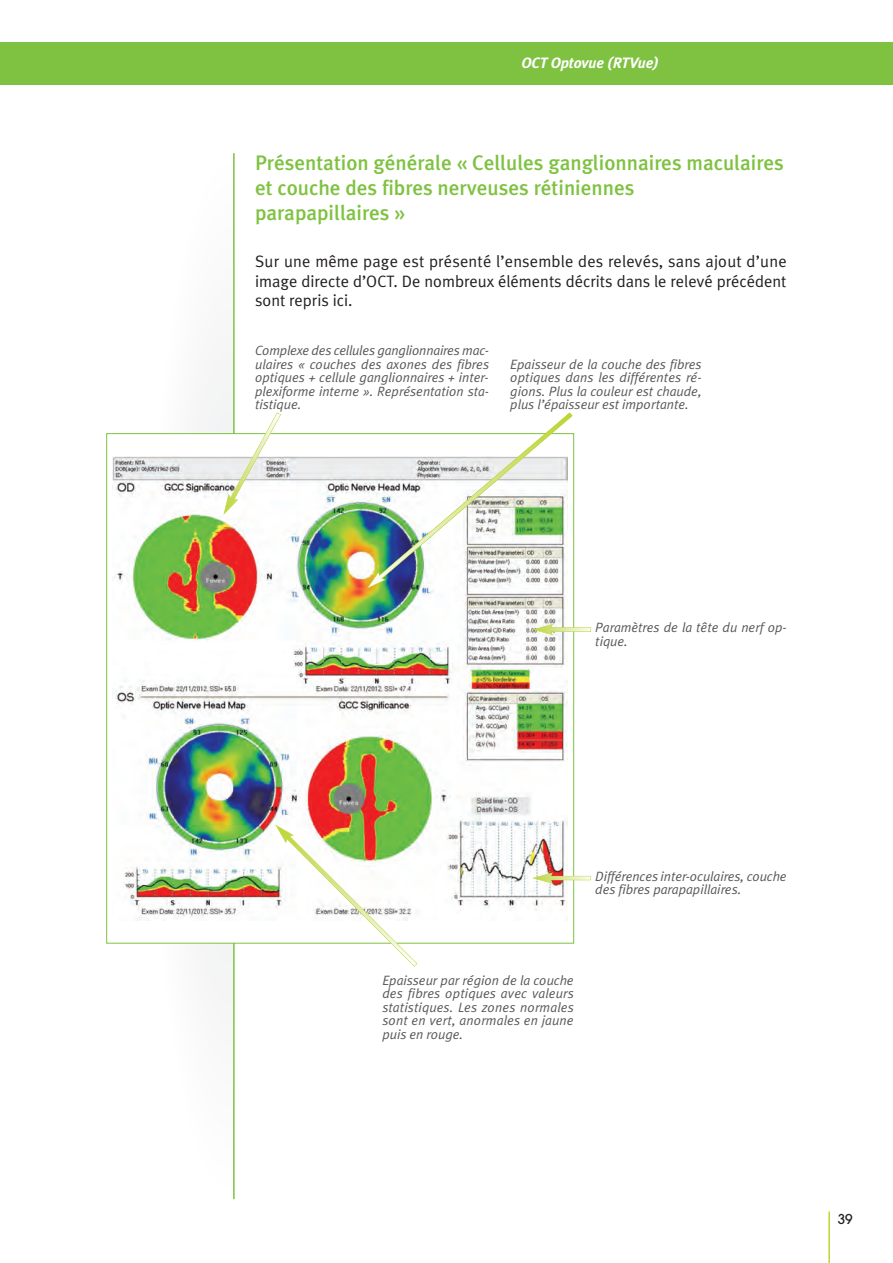
<style>
.page{position:relative;width:893px;height:1263px;background:#fff}
.page>*{position:absolute;margin:0;border:0;box-sizing:border-box;transform-origin:0 0}
.t1{font:500 21px/25.2px "Meta Plus";color:#7fc241}
.t2{font:16.5px/19.8px "Meta Plus Normal";color:#231f20;text-align:justify}
.t3{font:italic 700 15px "Meta Plus";color:#fff}
.t4{font:500 15px "Avant Garde Gothic Itc T";color:#231f20}
.t5{font:italic 13.5px/13.5px "Meta Plus Normal";color:#57585a;text-align:justify}
</style>
<div class="page">
<hr style="left:828px;top:1211px;width:2px;height:52px;background:#bcd531">
<div style="left:0;top:43px;width:893px;height:42px;background:#7fc241"></div>
<hr style="left:233px;top:153px;width:2px;height:1046px;background:#7fc241">
<div style="left:107px;top:434px;width:466px;height:509px;background:#fff"></div>
<img style="left:112px;top:456px;width:456px;height:464px">
<svg style="left:223px;top:412px;width:58px;height:103px"></svg>
<svg style="left:532px;top:624px;width:59px;height:11px"></svg>
<svg style="left:532px;top:872px;width:59px;height:12px"></svg>
<svg style="left:366px;top:412px;width:207px;height:177px"></svg>
<svg style="left:275px;top:824px;width:142px;height:143px"></svg>
<p class="t3" style="left:522px;top:57px;width:138px">OCT Optovue (RTVue)</p>
<h1 class="t1" style="left:255px;top:151px;width:530px">Présentation générale « Cellules ganglionnaires maculaires et couche des fibres nerveuses rétiniennes<br>parapapillaires »</h1>
<p class="t2" style="left:255px;top:252px;width:533px">Sur une même page est présenté l’ensemble des relevés, sans ajout d’une image directe d’OCT. De nombreux éléments décrits dans le relevé précédent sont repris ici.</p>
<p class="t5" style="left:255px;top:345px;width:235px">Complexe des cellules ganglionnaires mac&shy;ulaires « couches des axones des fibres optiques + cellule ganglionnaires + inter&shy;plexiforme interne ». Représentation sta&shy;tistique.</p>
<p class="t5" style="left:510px;top:358px;width:193px">Epaisseur de la couche des fibres optiques dans les différentes ré&shy;gions. Plus la couleur est chaude, plus l’épaisseur est importante.</p>
<p class="t5" style="left:595px;top:622px;width:193px">Paramètres de la tête du nerf op&shy;tique.</p>
<p class="t5" style="left:595px;top:870px;width:193px">Différences inter-oculaires, couche des fibres parapapillaires.</p>
<p class="t5" style="left:382px;top:975px;width:193px">Epaisseur par région de la couche des fibres optiques avec valeurs statistiques. Les zones normales sont en vert, anormales en jaune puis en rouge.</p>
<p class="t4" style="left:838px;top:1213px;width:16px">39</p>
</div>
